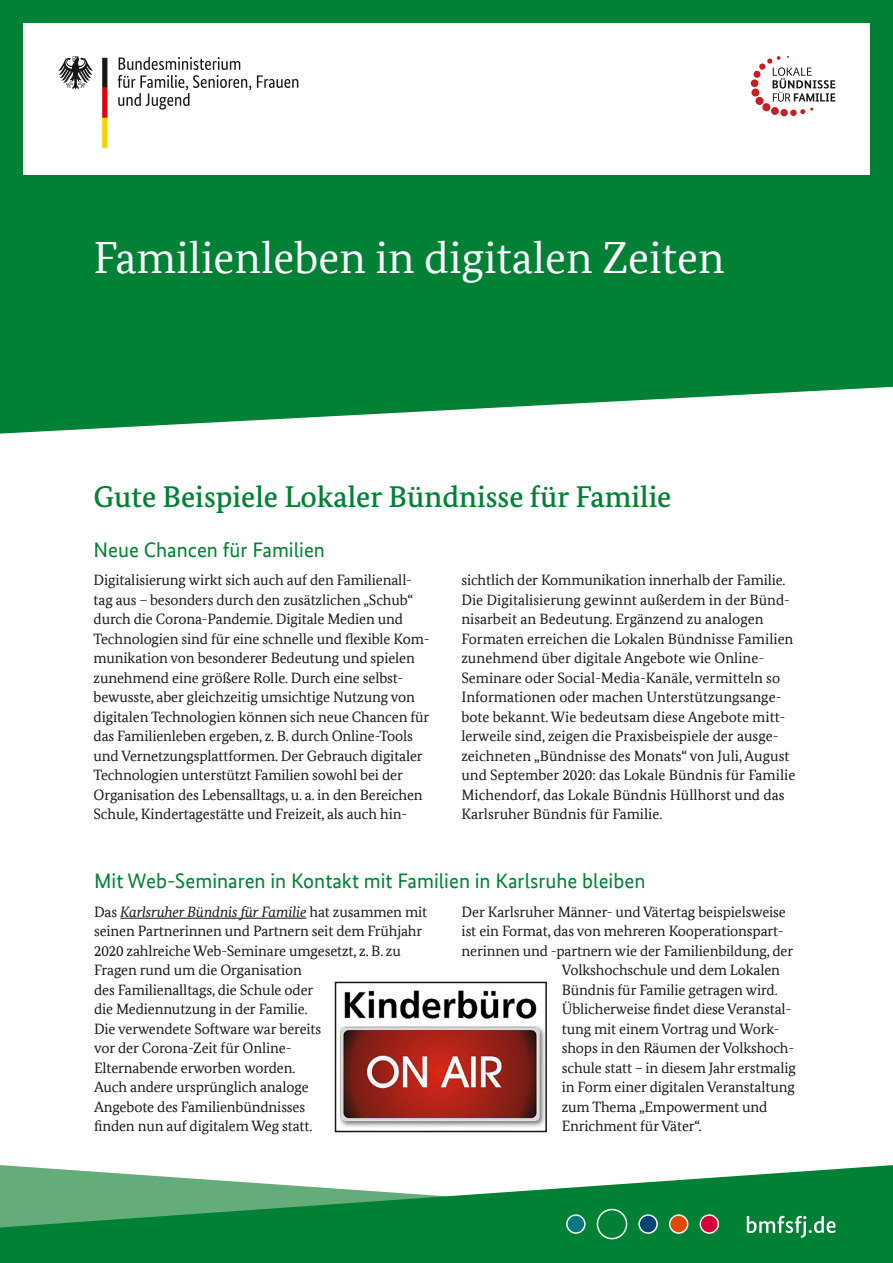
<style>
.page{position:relative;width:893px;height:1263px;background:#fff}
.page>*{position:absolute;margin:0;border:0;box-sizing:border-box;transform-origin:0 0}
.t1{font:45px "Bundes Serif Office";color:#fff}
.t2{font:500 30px "Bundes Serif";color:#008135}
.t3{font:21px "Bundes Sans Office";color:#008135}
.t4{font:15px/19.5px "Bundes Serif Office";letter-spacing:-.01em;color:#181716}
.s1{font-style:italic}
</style>
<div class="page">
<svg style="left:0;top:0;width:893px;height:434px;background:#158b45"></svg>
<div style="left:23px;top:23px;width:847px;height:152px;background:#fff"></div>
<svg style="left:0;top:1165px;width:893px;height:98px;fill:#008135"></svg>
<svg style="left:118px;top:57px;width:180px;height:53px"></svg>
<svg style="left:58px;top:56px;width:35px;height:33px"></svg>
<svg style="left:102px;top:58px;width:5px;height:90px"></svg>
<svg style="left:767px;top:56px;width:68px;height:46px"></svg>
<div style="left:759px;top:63px;width:6px;height:7px;background:#c71e25;border-radius:50%"></div>
<div style="left:753px;top:71px;width:7px;height:7px;background:#c71e25;border-radius:50%"></div>
<div style="left:751px;top:79px;width:7px;height:8px;background:#c71e25;border-radius:50%"></div>
<div style="left:751px;top:89px;width:8px;height:8px;background:#c71e25;border-radius:50%"></div>
<div style="left:755px;top:97px;width:9px;height:8px;background:#c71e25;border-radius:50%"></div>
<div style="left:762px;top:103px;width:8px;height:8px;background:#c71e25;border-radius:50%"></div>
<div style="left:771px;top:107px;width:8px;height:8px;background:#c71e25;border-radius:50%"></div>
<div style="left:780px;top:109px;width:8px;height:7px;background:#c71e25;border-radius:50%"></div>
<div style="left:790px;top:110px;width:7px;height:6px;background:#c71e25;border-radius:50%"></div>
<svg style="left:800px;top:108px;width:13px;height:6px"></svg>
<hr style="left:120px;top:918px;width:186px;height:1px;background:#181716">
<img style="left:339px;top:990px;width:205px;height:137px">
<div style="left:335px;top:982px;width:212px;height:150px;border:2px solid #181716"></div>
<svg style="left:699px;top:1214px;width:20px;height:20px"></svg>
<svg style="left:669px;top:1214px;width:19px;height:20px"></svg>
<svg style="left:638px;top:1214px;width:20px;height:20px"></svg>
<svg style="left:597px;top:1209px;width:30px;height:30px"></svg>
<svg style="left:566px;top:1214px;width:20px;height:20px"></svg>
<svg style="left:747px;top:1216px;width:89px;height:22px"></svg>
<h1 class="t1" style="left:94px;top:232px;width:632px">Familienleben in digitalen Zeiten</h1>
<h2 class="t2" style="left:94px;top:478px;width:579px">Gute Beispiele Lokaler Bündnisse für Familie</h2>
<h3 class="t3" style="left:94px;top:537px;width:233px">Neue Chancen für Familien</h3>
<p class="t4" style="left:94px;top:570px;width:338px">Digitalisierung wirkt sich auch auf den Familienall&shy;tag aus – besonders durch den zusätzlichen „Schub“ durch die Corona-Pandemie. Digitale Medien und Technologien sind für eine schnelle und flexible Kom&shy;munikation von besonderer Bedeutung und spielen zunehmend eine größere Rolle. Durch eine selbst&shy;bewusste, aber gleichzeitig umsichtige Nutzung von digitalen Technologien können sich neue Chancen für das Familienleben ergeben, z. B. durch Online-Tools und Vernetzungsplattformen. Der Gebrauch digitaler Technologien unterstützt Familien sowohl bei der Organisation des Lebensalltags, u. a. in den Bereichen Schule, Kindertagestätte und Freizeit, als auch hin-</p>
<p class="t4" style="left:461px;top:570px;width:326px">sichtlich der Kommunikation innerhalb der Familie.</p>
<p class="t4" style="left:461px;top:590px;width:335px">Die Digitalisierung gewinnt außerdem in der Bünd&shy;nisarbeit an Bedeutung. Ergänzend zu analogen Formaten erreichen die Lokalen Bündnisse Familien zunehmend über digitale Angebote wie Online-Seminare oder Social-Media-Kanäle, vermitteln so Informationen oder machen Unterstützungsange&shy;bote bekannt. Wie bedeutsam diese Angebote mitt&shy;lerweile sind, zeigen die Praxisbeispiele der ausge&shy;zeichneten „Bündnisse des Monats“ von Juli, August und September 2020: das Lokale Bündnis für Familie Michendorf, das Lokale Bündnis Hüllhorst und das Karlsruher Bündnis für Familie.</p>
<h3 class="t3" style="left:94px;top:869px;width:553px">Mit Web-Seminaren in Kontakt mit Familien in Karlsruhe bleiben</h3>
<p class="t4" style="left:94px;top:902px;width:335px">Das <span class="s1">Karlsruher Bündnis für Familie</span> hat zusammen mit seinen Partnerinnen und Partnern seit dem Frühjahr 2020 zahlreiche Web-Seminare umgesetzt, z. B. zu Fragen rund um die Organisation<br>des Familienalltags, die Schule oder<br>die Mediennutzung in der Familie.<br>Die verwendete Software war bereits<br>vor der Corona-Zeit für Online-<br>Elternabende erworben worden.</p>
<p class="t4" style="left:94px;top:1077px;width:220px">Auch andere ursprünglich analoge<br>Angebote des Familienbündnisses finden nun auf digitalem Weg statt.</p>
<p class="t4" style="left:462px;top:902px;width:326px">Der Karlsruher Männer- und Vätertag beispielsweise</p>
<p class="t4" style="left:462px;top:921px;width:324px">ist ein Format, das von mehreren Kooperationspart-</p>
<p class="t4" style="left:462px;top:941px;width:333px">nerinnen und -partnern wie der Familienbildung, der</p>
<p class="t4" style="left:562px;top:960px;width:220px">Volkshochschule und dem Lokalen</p>
<p class="t4" style="left:562px;top:980px;width:217px">Bündnis für Familie getragen wird.</p>
<p class="t4" style="left:562px;top:999px;width:231px">Üblicherweise findet diese Veranstal-</p>
<p class="t4" style="left:562px;top:1019px;width:219px">tung mit einem Vortrag und Work-</p>
<p class="t4" style="left:562px;top:1038px;width:234px">shops in den Räumen der Volkshoch-</p>
<p class="t4" style="left:562px;top:1058px;width:236px">schule statt – in diesem Jahr erstmalig</p>
<p class="t4" style="left:562px;top:1077px;width:235px">in Form einer digitalen Veranstaltung</p>
<p class="t4" style="left:562px;top:1097px;width:207px">zum Thema „Empowerment und</p>
<p class="t4" style="left:562px;top:1116px;width:141px">Enrichment für Väter“.</p>
</div>
